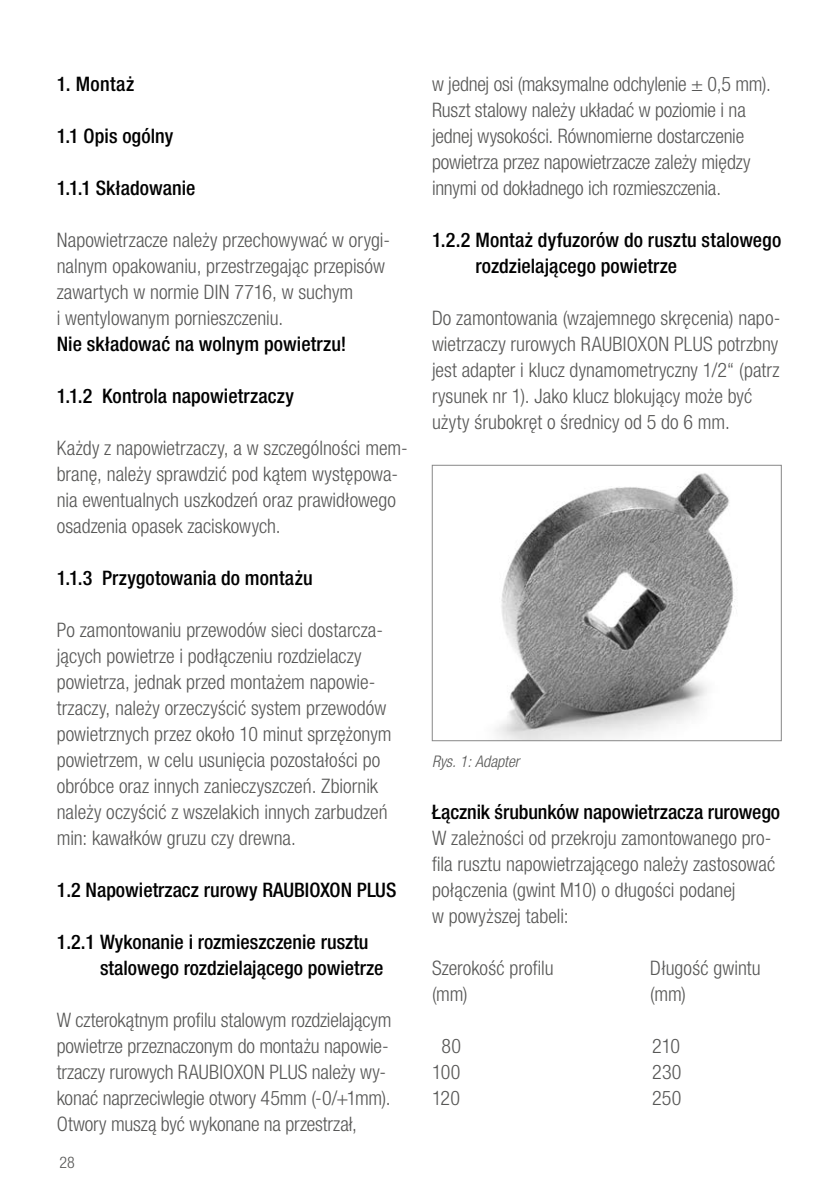
<style>
.page{position:relative;width:840px;height:1191px;background:#fff}
.page>*{position:absolute;margin:0;border:0;box-sizing:border-box;transform-origin:0 0}
._16_body_text_-_10pt{font:300 condensed 20px/26px "Helvetica Neue LTW1 G";color:#575756}
.RT_headline_-_level{font:500 condensed 20px/26px "Helvetica Neue LTW1 G";color:#000}
._13_headline_-_10pt{font:500 condensed 20px "Helvetica Neue LTW1 G";letter-spacing:-.005em;color:#000}
._16_body_text_-_10pt-2{font:500 condensed 20px "Helvetica Neue LTW1 G";letter-spacing:.005em;color:#000}
.t1{font:italic 300 condensed 16px "Helvetica Neue LTW1 G";color:#575756}
.t2{font:300 condensed 16px "Helvetica Neue LTW1 G";color:#575756}
</style>
<div class="page">
<img style="left:495px;top:473px;width:240px;height:266px">
<div style="left:432px;top:465px;width:349px;height:276px;border:1px solid #878787"></div>
<p class="RT_headline_-_level" style="left:57px;top:71px;width:79px">1. Montaż</p>
<p class="RT_headline_-_level" style="left:57px;top:123px;width:118px">1.1 Opis ogólny</p>
<p class="RT_headline_-_level" style="left:57px;top:175px;width:140px">1.1.1 Składowanie</p>
<p class="_16_body_text_-_10pt" style="left:57px;top:227px;width:335px">Napowietrzacze należy przechowywać w orygi&shy;nalnym opakowaniu, przestrzegając przepisów zawartych w normie DIN 7716, w suchym<br>i wentylowanym pornieszczeniu.</p>
<p class="_16_body_text_-_10pt-2" style="left:57px;top:332px;width:291px">Nie składować na wolnym powietrzu!</p>
<p class="RT_headline_-_level" style="left:57px;top:383px;width:238px">1.1.2 Kontrola napowietrzaczy</p>
<p class="_16_body_text_-_10pt" style="left:57px;top:435px;width:352px">Każdy z napowietrzaczy, a w szczególności mem&shy;branę, należy sprawdzić pod kątem występowa&shy;nia ewentualnych uszkodzeń oraz prawidłowego osadzenia opasek zaciskowych.</p>
<p class="RT_headline_-_level" style="left:57px;top:565px;width:257px">1.1.3 Przygotowania do montażu</p>
<p class="_16_body_text_-_10pt" style="left:57px;top:617px;width:336px">Po zamontowaniu przewodów sieci dostarcza&shy;jących powietrze i podłączeniu rozdzielaczy powietrza, jednak przed montażem napowie&shy;trzaczy, należy orzeczyścić system przewodów powietrznych przez około 10 minut sprzężonym powietrzem, w celu usunięcia pozostałości po obróbce oraz innych zanieczyszczeń. Zbiornik należy oczyścić z wszelakich innych zarbudzeń min: kawałków gruzu czy drewna.</p>
<p class="RT_headline_-_level" style="left:57px;top:877px;width:341px">1.2 Napowietrzacz rurowy RAUBIOXON PLUS</p>
<p class="RT_headline_-_level" style="left:100px;top:929px;width:284px;text-indent:-43px">1.2.1 Wykonanie i rozmieszczenie rusztu stalowego rozdzielającego powietrze</p>
<p class="_16_body_text_-_10pt" style="left:57px;top:1007px;width:336px">W czterokątnym profilu stalowym rozdzielającym powietrze przeznaczonym do montażu napowie&shy;trzaczy rurowych RAUBIOXON PLUS należy wy&shy;konać naprzeciwlegie otwory 45mm (-0/+1mm).<br>Otwory muszą być wykonane na przestrzał,</p>
<p class="t2" style="left:60px;top:1153px;width:17px">28</p>
<p class="_16_body_text_-_10pt" style="left:432px;top:71px;width:340px">w jednej osi (maksymalne odchylenie ± 0,5 mm).</p>
<p class="_16_body_text_-_10pt" style="left:432px;top:97px;width:320px">Ruszt stalowy należy układać w poziomie i na jednej wysokości. Równomierne dostarczenie powietrza przez napowietrzacze zależy między innymi od dokładnego ich rozmieszczenia.</p>
<p class="RT_headline_-_level" style="left:475px;top:227px;width:307px;text-indent:-43px">1.2.2 Montaż dyfuzorów do rusztu stalowego rozdzielającego powietrze</p>
<p class="_16_body_text_-_10pt" style="left:432px;top:305px;width:350px">Do zamontowania (wzajemnego skręcenia) napo&shy;wietrzaczy rurowych RAUBIOXON PLUS potrzbny jest adapter i klucz dynamometryczny 1/2“ (patrz rysunek nr 1). Jako klucz blokujący może być użyty śrubokręt o średnicy od 5 do 6 mm.</p>
<p class="t1" style="left:432px;top:752px;width:89px">Rys. 1: Adapter</p>
<p class="_13_headline_-_10pt" style="left:432px;top:800px;width:349px">Łącznik śrubunków napowietrzacza rurowego</p>
<p class="_16_body_text_-_10pt" style="left:432px;top:825px;width:344px">W zależności od przekroju zamontowanego pro&shy;fila rusztu napowietrzającego należy zastosować połączenia (gwint M10) o długości podanej<br>w powyższej tabeli:</p>
<p class="_16_body_text_-_10pt" style="left:432px;top:955px;width:123px">Szerokość profilu</p>
<p class="_16_body_text_-_10pt" style="left:650px;top:955px;width:112px">Długość gwintu</p>
<p class="_16_body_text_-_10pt" style="left:432px;top:981px;width:37px">(mm)</p>
<p class="_16_body_text_-_10pt" style="left:650px;top:981px;width:37px">(mm)</p>
<p class="_16_body_text_-_10pt" style="left:441px;top:1033px;width:21px">80</p>
<p class="_16_body_text_-_10pt" style="left:652px;top:1033px;width:29px">210</p>
<p class="_16_body_text_-_10pt" style="left:432px;top:1059px;width:30px">100</p>
<p class="_16_body_text_-_10pt" style="left:652px;top:1059px;width:31px">230</p>
<p class="_16_body_text_-_10pt" style="left:432px;top:1085px;width:29px">120</p>
<p class="_16_body_text_-_10pt" style="left:652px;top:1085px;width:31px">250</p>
</div>
